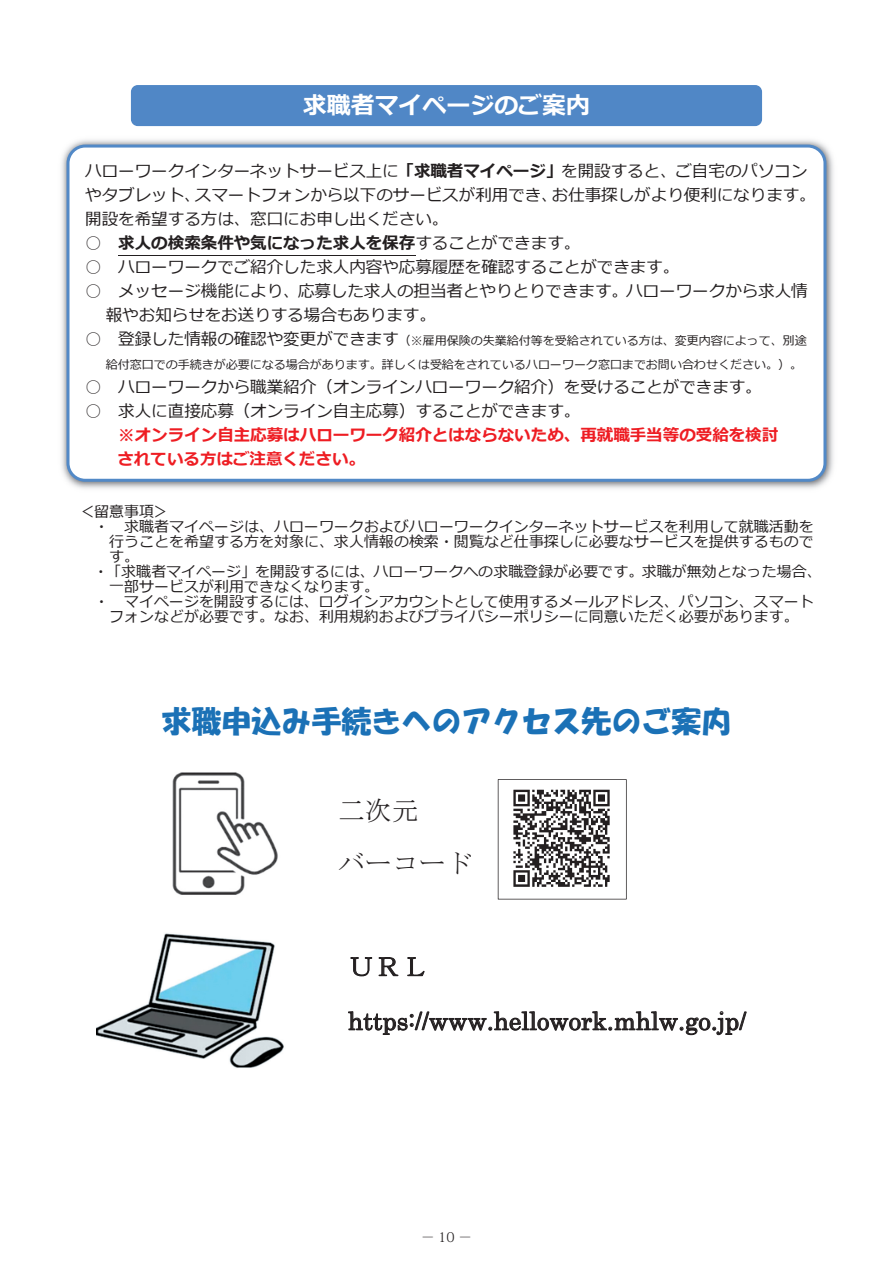
<style>
.page{position:relative;width:893px;height:1263px;background:#fff}
.page>*{position:absolute;margin:0;border:0;box-sizing:border-box;transform-origin:0 0}
.t1{font:30px "HGS Soei Kakupoptai";color:#1b71b6}
.t2{font:27px/53.8px "MS Mincho";color:#231f20}
.t3{font:24.9px "Century";color:#231f20}
.t4{font:700 24px "Meiryo";color:#fff}
.t5{font:16.5px/24px "Meiryo";color:#231f20}
.t6{font:700 16.5px/24.2px "Meiryo";color:#ee1d23}
.t7{font:700 16.5px "Meiryo";color:#231f20}
.t8{font:15px "Meiryo";color:#231f20}
.t9{font:13.5px "Koz Min Pro";color:#231f20}
.t10{font:12px/24px "Meiryo";color:#231f20}
.s1{font-weight:700}
.s2{font-weight:400}
.s3{font-size:16.5px}
.s4{font-weight:300}
</style>
<div class="page">
<img style="left:61px;top:139px;width:773px;height:350px">
<div style="left:68px;top:146px;width:757px;height:334px;background:#fff;border-radius:17px"></div>
<div style="left:67px;top:145px;width:759px;height:337px;border:3px solid #5289c7;border-radius:17px"></div>
<div style="left:131px;top:85px;width:631px;height:41px;background:#5087c6;border-radius:7px"></div>
<hr style="left:118px;top:255px;width:297px;height:1px;background:#231f20">
<img style="left:172px;top:772px;width:106px;height:123px">
<img style="left:97px;top:933px;width:187px;height:135px">
<svg style="left:498px;top:779px;width:129px;height:120px"></svg>
<img style="left:509px;top:786px;width:106px;height:107px">
<svg style="left:350px;top:957px;width:22px;height:19px"></svg>
<svg style="left:379px;top:957px;width:19px;height:19px"></svg>
<svg style="left:407px;top:957px;width:18px;height:19px"></svg>
<svg style="left:348px;top:1011px;width:399px;height:25px"></svg>
<h3 class="t4" style="left:303px;top:89px;width:289px">求職者マイページのご案内</h3>
<p class="t5" style="left:85px;top:160px;width:732px">ハローワークインターネットサービス上に<span class="s1">「求職者マイページ」</span>を開設すると、ご自宅のパソコンやタブレット、スマートフォンから以下のサービスが利用でき、お仕事探しがより便利になります。開設を希望する方は、窓口にお申し出ください。</p>
<p class="t7" style="left:85px;top:232px;width:497px"><span class="s2">○</span> 求人の検索条件や気になった求人を保存<span class="s2">することができます。</span></p>
<p class="t5" style="left:85px;top:256px;width:596px">○ ハローワークでご紹介した求人内容や応募履歴を確認することができます。</p>
<p class="t5" style="left:106px;top:280px;width:704px;text-indent:-21px">○ メッセージ機能により、応募した求人の担当者とやりとりできます。ハローワークから求人情報やお知らせをお送りする場合もあります。</p>
<p class="t10" style="left:106px;top:329px;width:703px;text-indent:-21px"><span class="s3">○ 登録した情報の確認や変更ができます</span>（※雇用保険の失業給付等を受給されている方は、変更内容によって、別途給付窓口での手続きが必要になる場合があります。詳しくは受給をされているハローワーク窓口までお問い合わせください。）。</p>
<p class="t5" style="left:85px;top:376px;width:678px">○ ハローワークから職業紹介（オンラインハローワーク紹介）を受けることができます。</p>
<p class="t5" style="left:85px;top:400px;width:497px">○ 求人に直接応募（オンライン自主応募）することができます。</p>
<p class="t6" style="left:117px;top:424px;width:662px">※オンライン自主応募はハローワーク紹介とはならないため、再就職手当等の受給を検討されている方はご注意ください。</p>
<p class="t8" style="left:79px;top:501px;width:91px">＜留意事項＞</p>
<p class="t8" style="left:94px;top:516px;width:721px">・ 求職者マイページは、ハローワークおよびハローワークインターネットサービスを利用して就職活動を</p>
<p class="t8" style="left:109px;top:531px;width:706px">行うことを希望する方を対象に、求人情報の検索・閲覧など仕事探しに必要なサービスを提供するもので</p>
<p class="t8" style="left:109px;top:546px;width:31px">す。</p>
<p class="t8" style="left:93px;top:561px;width:730px">・「求職者マイページ」を開設するには、ハローワークへの求職登録が必要です。求職が無効となった場合、</p>
<p class="t8" style="left:109px;top:576px;width:271px">一部サービスが利用できなくなります。</p>
<p class="t8" style="left:94px;top:591px;width:721px">・ マイページを開設するには、ログインアカウントとして使用するメールアドレス、パソコン、スマート</p>
<p class="t8" style="left:109px;top:606px;width:691px">フォンなどが必要です。なお、利用規約およびプライバシーポリシーに同意いただく必要があります。</p>
<h1 class="t1" style="left:162px;top:706px;width:571px">求職申込み手続きへのアクセス先のご案内</h1>
<h2 class="t2" style="left:338px;top:783px;width:136px">二次元<br>バーコード</h2>
<h2 class="t2" style="left:348px;top:939px;width:82px">ＵＲＬ</h2>
<h3 class="t3" style="left:348px;top:1000px;width:400px">https://www.hellowork.mhlw.go.jp/</h3>
<p class="t9" style="left:421px;top:1227px;width:52px">－ <span class="s4">10</span> －</p>
</div>
